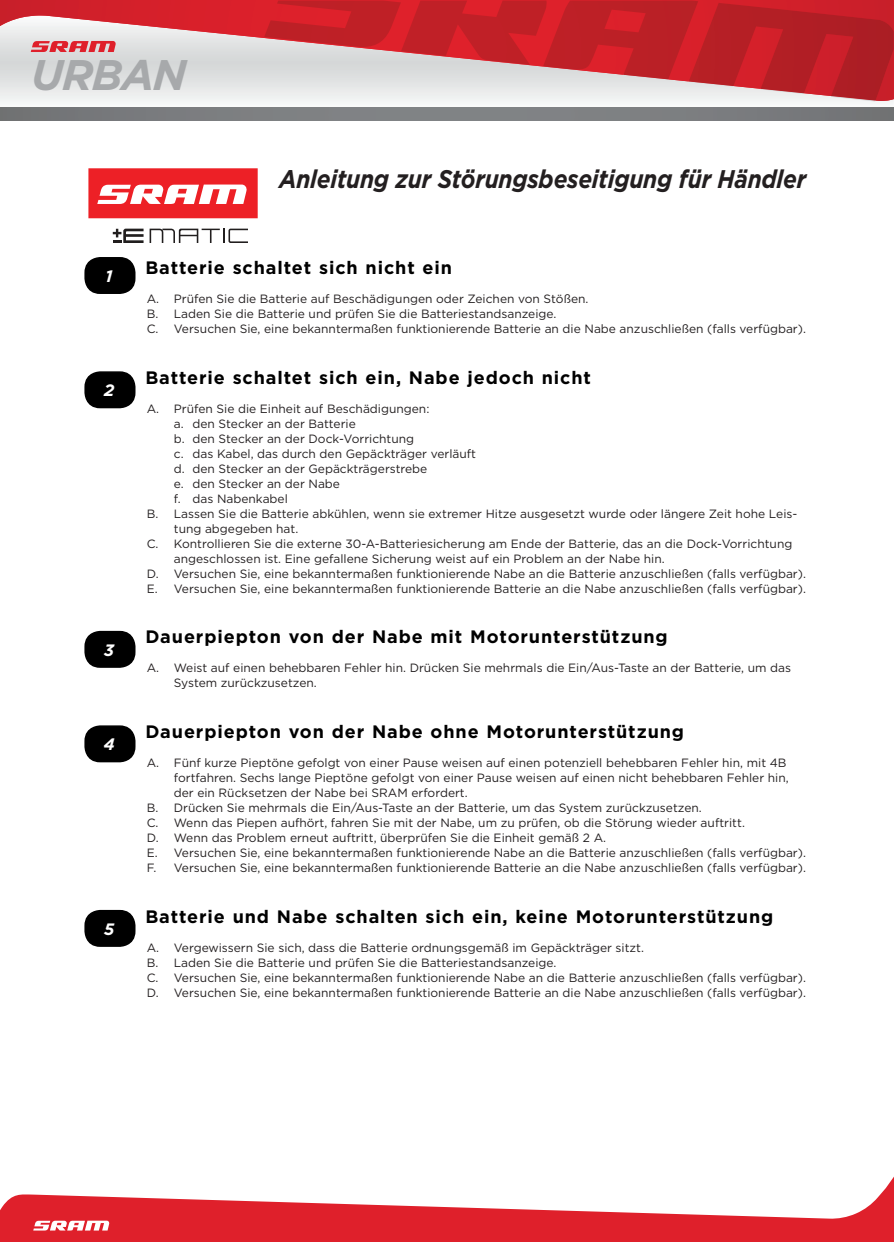
<style>
.page{position:relative;width:894px;height:1242px;background:#fff}
.page>*{position:absolute;margin:0;border:0;box-sizing:border-box;transform-origin:0 0}
.t1{font:italic 700 42.75px "Gotham";letter-spacing:-.03em;color:#a7a9ab}
.t2{font:italic 700 25.5px "Gotham";letter-spacing:-.01em;color:#231f20;scale:.89 1}
.Section_Title_-_Blac{font:700 18px "Gotham";letter-spacing:.05em;color:#000}
.t3{font:italic 700 16.5px "Gotham";color:#fff}
.Paragraph_Style_1{font:12px/15px "Gotham";color:#231f20}
</style>
<div class="page">
<svg style="left:0;top:1178px;width:893px;height:64px;fill:#df202b"></svg>
<svg style="left:33px;top:1221px;width:77px;height:10px"></svg>
<svg style="left:0;top:101px;width:893px;height:1px"></svg>
<div style="left:0;top:107px;width:893px;height:13px;background:#7c7f81"></div>
<svg style="left:0;top:0;width:893px;height:101px;background:#deadb0"></svg>
<svg style="left:264px;top:1px;width:629px;height:100px;background:#cc5c61"></svg>
<svg style="left:31px;top:41px;width:85px;height:11px"></svg>
<div style="left:88px;top:168px;width:169px;height:50px;background:#ed2026"></div>
<svg style="left:97px;top:184px;width:150px;height:20px"></svg>
<svg style="left:113px;top:229px;width:30px;height:14px"></svg>
<svg style="left:149px;top:229px;width:99px;height:14px"></svg>
<div style="left:85px;top:258px;width:50px;height:35px;background:#000;border-radius:15px"></div>
<div style="left:84px;top:257px;width:51px;height:37px;border:2px solid #000;border-radius:15px"></div>
<div style="left:85px;top:372px;width:50px;height:36px;background:#000;border-radius:15px"></div>
<div style="left:84px;top:371px;width:51px;height:37px;border:2px solid #000;border-radius:15px"></div>
<div style="left:85px;top:632px;width:50px;height:35px;background:#000;border-radius:15px"></div>
<div style="left:84px;top:631px;width:51px;height:37px;border:2px solid #000;border-radius:15px"></div>
<div style="left:85px;top:726px;width:50px;height:36px;background:#000;border-radius:15px"></div>
<div style="left:84px;top:725px;width:51px;height:37px;border:2px solid #000;border-radius:15px"></div>
<div style="left:85px;top:911px;width:50px;height:35px;background:#000;border-radius:15px"></div>
<div style="left:84px;top:910px;width:51px;height:37px;border:2px solid #000;border-radius:15px"></div>
<p class="t1" style="left:31px;top:47px;width:157px">URBAN</p>
<p class="t2" style="left:279px;top:162px;width:593px">Anleitung zur Störungsbeseitigung für Händler</p>
<p class="t3" style="left:106px;top:265px;width:9px">1</p>
<p class="t3" style="left:104px;top:380px;width:12px">2</p>
<p class="t3" style="left:104px;top:639px;width:11px">3</p>
<p class="t3" style="left:104px;top:734px;width:12px">4</p>
<p class="t3" style="left:104px;top:918px;width:12px">5</p>
<p class="Section_Title_-_Blac" style="left:145px;top:256px;width:308px">Batterie schaltet sich nicht ein</p>
<p class="Paragraph_Style_1" style="left:147px;top:291px;width:443px">A. Prüfen Sie die Batterie auf Beschädigungen oder Zeichen von Stößen.</p>
<p class="Paragraph_Style_1" style="left:147px;top:306px;width:411px">B. Laden Sie die Batterie und prüfen Sie die Batteriestandsanzeige.</p>
<p class="Paragraph_Style_1" style="left:147px;top:321px;width:660px">C. Versuchen Sie, eine bekanntermaßen funktionierende Batterie an die Nabe anzuschließen (falls verfügbar).</p>
<p class="Section_Title_-_Blac" style="left:145px;top:366px;width:447px">Batterie schaltet sich ein, Nabe jedoch nicht</p>
<p class="Paragraph_Style_1" style="left:147px;top:401px;width:284px">A. Prüfen Sie die Einheit auf Beschädigungen:</p>
<p class="Paragraph_Style_1" style="left:174px;top:416px;width:183px">a. den Stecker an der Batterie</p>
<p class="Paragraph_Style_1" style="left:174px;top:431px;width:242px">b. den Stecker an der Dock-Vorrichtung</p>
<p class="Paragraph_Style_1" style="left:174px;top:446px;width:304px">c. das Kabel, das durch den Gepäckträger verläuft</p>
<p class="Paragraph_Style_1" style="left:174px;top:461px;width:255px">d. den Stecker an der Gepäckträgerstrebe</p>
<p class="Paragraph_Style_1" style="left:174px;top:476px;width:168px">e. den Stecker an der Nabe</p>
<p class="Paragraph_Style_1" style="left:174px;top:491px;width:115px">f. das Nabenkabel</p>
<p class="Paragraph_Style_1" style="left:174px;top:506px;width:624px;text-indent:-27px">B. Lassen Sie die Batterie abkühlen, wenn sie extremer Hitze ausgesetzt wurde oder längere Zeit hohe Leis&shy;tung abgegeben hat.</p>
<p class="Paragraph_Style_1" style="left:174px;top:536px;width:620px;text-indent:-27px">C. Kontrollieren Sie die externe 30-A-Batteriesicherung am Ende der Batterie, das an die Dock-Vorrichtung angeschlossen ist. Eine gefallene Sicherung weist auf ein Problem an der Nabe hin.</p>
<p class="Paragraph_Style_1" style="left:147px;top:566px;width:660px">D. Versuchen Sie, eine bekanntermaßen funktionierende Nabe an die Batterie anzuschließen (falls verfügbar).</p>
<p class="Paragraph_Style_1" style="left:147px;top:581px;width:660px">E. Versuchen Sie, eine bekanntermaßen funktionierende Batterie an die Nabe anzuschließen (falls verfügbar).</p>
<p class="Section_Title_-_Blac" style="left:145px;top:625px;width:523px">Dauerpiepton von der Nabe mit Motorunterstützung</p>
<p class="Paragraph_Style_1" style="left:174px;top:660px;width:618px;text-indent:-27px">A. Weist auf einen behebbaren Fehler hin. Drücken Sie mehrmals die Ein/Aus-Taste an der Batterie, um das<br>System zurückzusetzen.</p>
<p class="Section_Title_-_Blac" style="left:145px;top:720px;width:540px">Dauerpiepton von der Nabe ohne Motorunterstützung</p>
<p class="Paragraph_Style_1" style="left:174px;top:755px;width:616px;text-indent:-27px">A. Fünf kurze Pieptöne gefolgt von einer Pause weisen auf einen potenziell behebbaren Fehler hin, mit 4B fortfahren. Sechs lange Pieptöne gefolgt von einer Pause weisen auf einen nicht behebbaren Fehler hin, der ein Rücksetzen der Nabe bei SRAM erfordert.</p>
<p class="Paragraph_Style_1" style="left:147px;top:800px;width:556px">B. Drücken Sie mehrmals die Ein/Aus-Taste an der Batterie, um das System zurückzusetzen.</p>
<p class="Paragraph_Style_1" style="left:147px;top:815px;width:599px">C. Wenn das Piepen aufhört, fahren Sie mit der Nabe, um zu prüfen, ob die Störung wieder auftritt.</p>
<p class="Paragraph_Style_1" style="left:147px;top:830px;width:460px">D. Wenn das Problem erneut auftritt, überprüfen Sie die Einheit gemäß 2 A.</p>
<p class="Paragraph_Style_1" style="left:147px;top:845px;width:660px">E. Versuchen Sie, eine bekanntermaßen funktionierende Nabe an die Batterie anzuschließen (falls verfügbar).</p>
<p class="Paragraph_Style_1" style="left:147px;top:860px;width:660px">F. Versuchen Sie, eine bekanntermaßen funktionierende Batterie an die Nabe anzuschließen (falls verfügbar).</p>
<p class="Section_Title_-_Blac" style="left:145px;top:904px;width:629px">Batterie und Nabe schalten sich ein, keine Motorunterstützung</p>
<p class="Paragraph_Style_1" style="left:147px;top:940px;width:498px">A. Vergewissern Sie sich, dass die Batterie ordnungsgemäß im Gepäckträger sitzt.</p>
<p class="Paragraph_Style_1" style="left:147px;top:955px;width:411px">B. Laden Sie die Batterie und prüfen Sie die Batteriestandsanzeige.</p>
<p class="Paragraph_Style_1" style="left:147px;top:970px;width:660px">C. Versuchen Sie, eine bekanntermaßen funktionierende Nabe an die Batterie anzuschließen (falls verfügbar).</p>
<p class="Paragraph_Style_1" style="left:147px;top:985px;width:660px">D. Versuchen Sie, eine bekanntermaßen funktionierende Batterie an die Nabe anzuschließen (falls verfügbar).</p>
</div>
